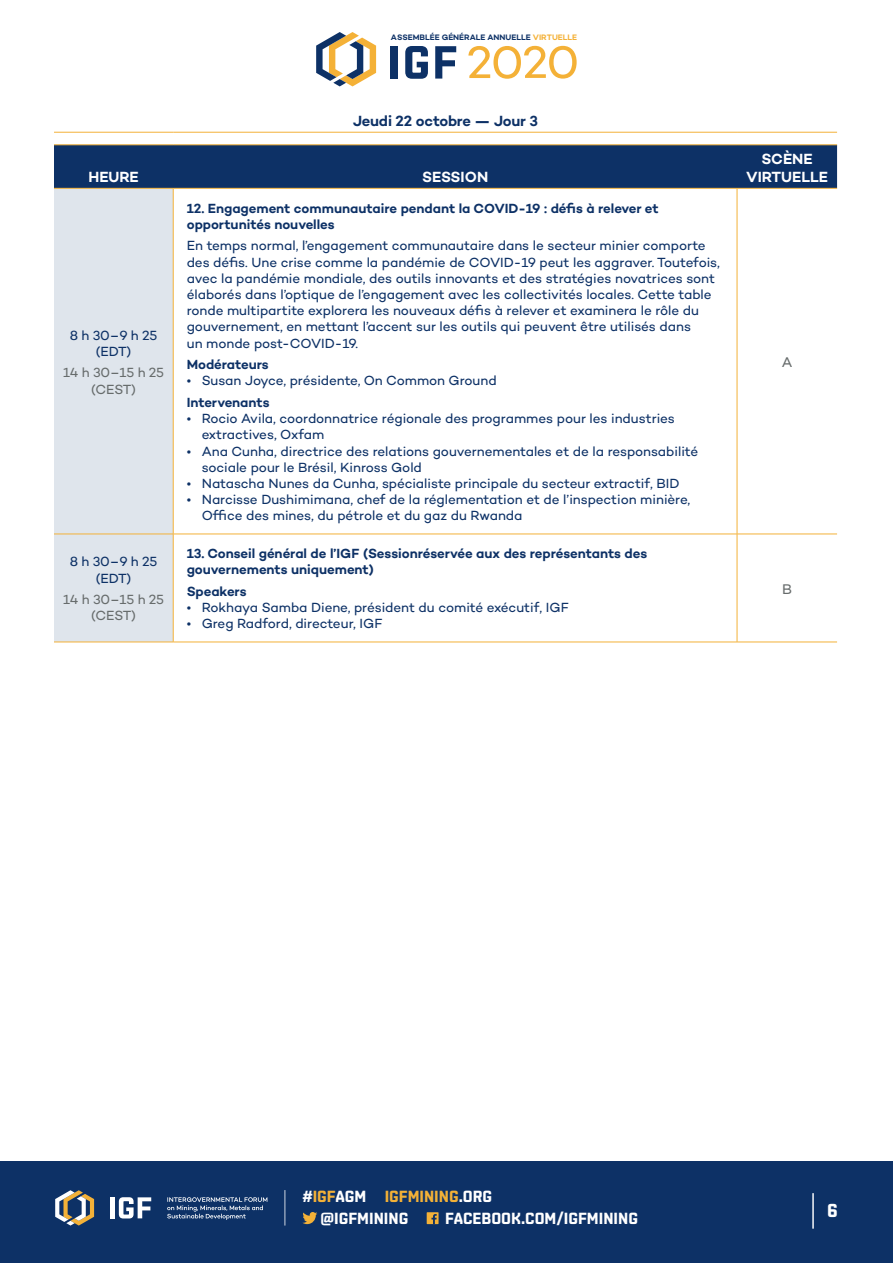
<style>
.page{position:relative;width:893px;height:1263px;background:#fff}
.page>*{position:absolute;margin:0;border:0;box-sizing:border-box;transform-origin:0 0}
.t1{font:700 18.75px "Shentox";color:#fff}
.t2{font:700 16.2px/21.8px "Shentox";color:#fff}
.t3{font:600 15px/18px "Campton";color:#fff;text-align:center}
.t4{font:600 15px "Campton";letter-spacing:-.015em;color:#0d3166}
.t5{font:14.25px "Campton";color:#676c6c}
.t6{font:13.5px/16.2px "Campton";letter-spacing:-.005em;color:#0d3166}
.t7{font:600 13.5px/16.2px "Campton";letter-spacing:-.005em;color:#0d3166}
.t8{font:13.5px/16.2px "Campton";letter-spacing:-.02em;color:#676c6c;text-align:center}
.t9{font:600 8.1px "Campton";color:#0d3166}
.s1{color:#f4b137}
.s2{color:#f3b138}
.s3{color:#f3b137}
</style>
<div class="page">
<div style="left:0;top:1161px;width:893px;height:102px;background:#0d3166"></div>
<hr style="left:812px;top:1193px;width:2px;height:36px;background:#fff">
<div style="left:427px;top:1212px;width:12px;height:12px;background:#f3b138"></div>
<svg style="left:431px;top:1214px;width:6px;height:10px"></svg>
<div style="left:110px;top:1197px;width:5px;height:21px;background:#fff"></div>
<svg style="left:119px;top:1197px;width:32px;height:21px"></svg>
<svg style="left:55px;top:1190px;width:39px;height:35px"></svg>
<svg style="left:167px;top:1197px;width:100px;height:23px"></svg>
<hr style="left:284px;top:1190px;width:1px;height:35px;background:#fff">
<svg style="left:302px;top:1212px;width:15px;height:12px"></svg>
<svg style="left:316px;top:32px;width:60px;height:54px"></svg>
<div style="left:391px;top:46px;width:7px;height:33px;background:#0d3166"></div>
<svg style="left:405px;top:46px;width:23px;height:33px"></svg>
<svg style="left:435px;top:46px;width:21px;height:33px"></svg>
<svg style="left:468px;top:46px;width:109px;height:33px"></svg>
<div style="left:54px;top:146px;width:783px;height:42px;background:#0d3166"></div>
<div style="left:54px;top:189px;width:119px;height:453px;background:#dfe5ec"></div>
<svg style="left:174px;top:189px;width:663px;height:453px"></svg>
<hr style="left:173px;top:188px;width:1px;height:346px;background:#f3b138">
<hr style="left:737px;top:188px;width:1px;height:346px;background:#f3b138">
<hr style="left:54px;top:534px;width:119px;height:1px;background:#f3b138">
<hr style="left:173px;top:534px;width:564px;height:1px;background:#f3b138">
<hr style="left:173px;top:534px;width:1px;height:108px;background:#f3b138">
<hr style="left:737px;top:534px;width:100px;height:1px;background:#f3b138">
<hr style="left:737px;top:534px;width:1px;height:108px;background:#f3b138">
<hr style="left:54px;top:642px;width:119px;height:1px;background:#f3b138">
<hr style="left:173px;top:642px;width:564px;height:1px;background:#f3b138">
<hr style="left:737px;top:642px;width:100px;height:1px;background:#f3b138">
<hr style="left:54px;top:132px;width:119px;height:1px;background:#f3b138">
<hr style="left:173px;top:132px;width:564px;height:1px;background:#f3b138">
<hr style="left:737px;top:132px;width:100px;height:1px;background:#f3b138">
<hr style="left:54px;top:145px;width:119px;height:1px;background:#f3b138">
<hr style="left:173px;top:145px;width:564px;height:1px;background:#f3b138">
<hr style="left:737px;top:145px;width:100px;height:1px;background:#f3b138">
<hr style="left:54px;top:188px;width:119px;height:1px;background:#f3b138">
<hr style="left:173px;top:188px;width:564px;height:1px;background:#f3b138">
<hr style="left:737px;top:188px;width:100px;height:1px;background:#f3b138">
<p class="t9" style="left:391px;top:32px;width:188px">ASSEMBLÉE GÉNÉRALE ANNUELLE <span class="s1">VIRTUELLE</span></p>
<p class="t4" style="left:353px;top:112px;width:186px">Jeudi 22 octobre — Jour 3</p>
<p class="t3" style="left:88px;top:167px;width:52px">HEURE</p>
<p class="t3" style="left:422px;top:167px;width:68px">SESSION</p>
<p class="t6" style="left:70px;top:327px;width:89px;text-align:center">8 h 30–9 h 25 (EDT)</p>
<p class="t8" style="left:63px;top:364px;width:102px">14 h 30–15 h 25 (CEST)</p>
<p class="t6" style="left:70px;top:553px;width:89px;text-align:center">8 h 30–9 h 25 (EDT)</p>
<p class="t8" style="left:63px;top:591px;width:102px">14 h 30–15 h 25 (CEST)</p>
<p class="t7" style="left:187px;top:200px;width:474px">12. Engagement communautaire pendant la COVID-19 : défis à relever et opportunités nouvelles</p>
<p class="t6" style="left:187px;top:237px;width:535px">En temps normal, l’engagement communautaire dans le secteur minier comporte des défis. Une crise comme la pandémie de COVID-19 peut les aggraver. Toutefois, avec la pandémie mondiale, des outils innovants et des stratégies novatrices sont élaborés dans l’optique de l’engagement avec les collectivités locales. Cette table ronde multipartite explorera les nouveaux défis à relever et examinera le rôle du gouvernement, en mettant l’accent sur les outils qui peuvent être utilisés dans<br>un monde post-COVID-19.</p>
<p class="t7" style="left:187px;top:356px;width:84px">Modérateurs</p>
<p class="t6" style="left:187px;top:372px;width:312px">• Susan Joyce, présidente, On Common Ground</p>
<p class="t7" style="left:187px;top:394px;width:84px">Intervenants</p>
<p class="t6" style="left:202px;top:410px;width:475px;text-indent:-15px">• Rocio Avila, coordonnatrice régionale des programmes pour les industries extractives, Oxfam</p>
<p class="t6" style="left:202px;top:443px;width:498px;text-indent:-15px">• Ana Cunha, directrice des relations gouvernementales et de la responsabilité sociale pour le Brésil, Kinross Gold</p>
<p class="t6" style="left:187px;top:475px;width:494px">• Natascha Nunes da Cunha, spécialiste principale du secteur extractif, BID</p>
<p class="t6" style="left:202px;top:491px;width:490px;text-indent:-15px">• Narcisse Dushimimana, chef de la réglementation et de l’inspection minière,<br>Office des mines, du pétrole et du gaz du Rwanda</p>
<p class="t7" style="left:187px;top:545px;width:462px">13. Conseil général de l’IGF (Sessionréservée aux des représentants des gouvernements uniquement)</p>
<p class="t7" style="left:187px;top:583px;width:61px">Speakers</p>
<p class="t6" style="left:187px;top:599px;width:384px">• Rokhaya Samba Diene, président du comité exécutif, IGF</p>
<p class="t6" style="left:187px;top:615px;width:197px">• Greg Radford, directeur, IGF</p>
<p class="t3" style="left:746px;top:149px;width:83px">SCÈNE<br>VIRTUELLE</p>
<p class="t5" style="left:782px;top:353px;width:12px">A</p>
<p class="t5" style="left:782px;top:580px;width:11px">B</p>
<p class="t2" style="left:321px;top:1186px;width:173px;text-indent:-18px">#<span class="s2">IGF</span>AGM <span class="s3">IGFMINING</span>.ORG @IGFMINING</p>
<p class="t2" style="left:445px;top:1208px;width:194px">FACEBOOK.COM/IGFMINING</p>
<h1 class="t1" style="left:827px;top:1199px;width:12px">6</h1>
</div>
